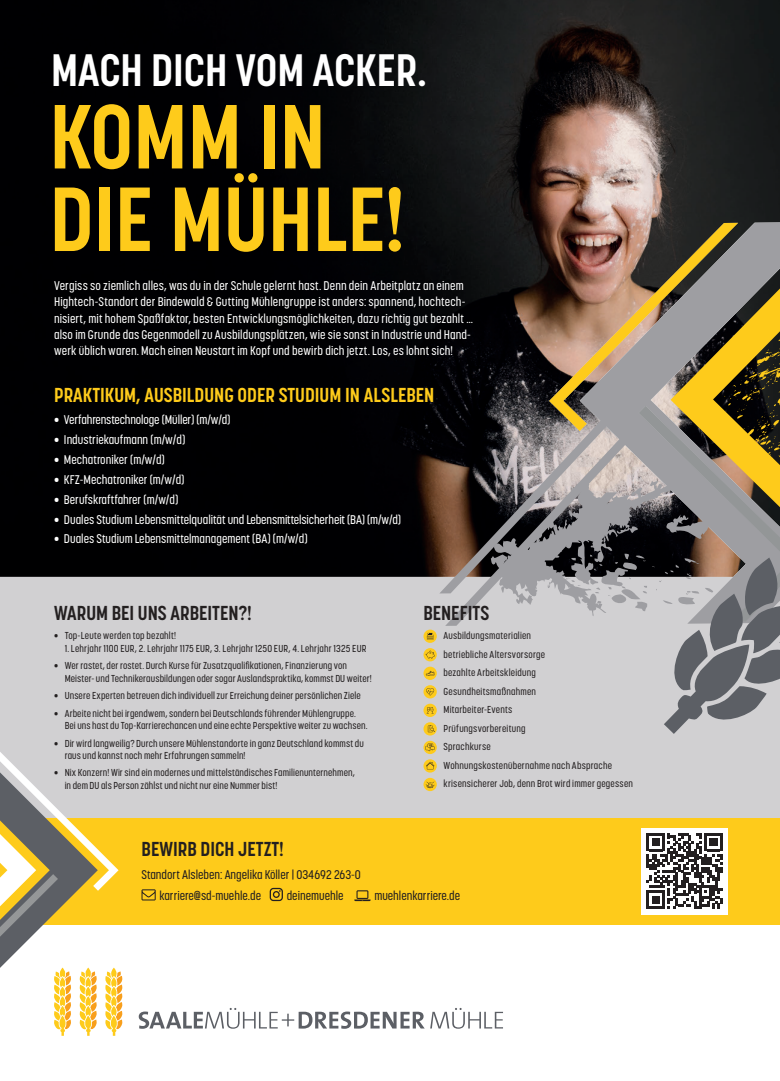
<style>
.page{position:relative;width:780px;height:1081px;background:#fff}
.page>*{position:absolute;margin:0;border:0;box-sizing:border-box;transform-origin:0 0}
.t1{font:700 90px/82.5px "Korolev Condensed";color:#fecb1b}
.t2{font:700 45px "Korolev Condensed";color:#fff}
.t3{font:700 20px "Korolev Condensed";color:#231f20}
.t4{font:700 20px "Korolev Condensed";color:#fecb1b}
.t5{font:500 12.5px/16.2px "Korolev Condensed";letter-spacing:.005em;color:#fff}
.t6{font:500 12.5px/21.2px "Korolev Condensed";color:#231f20}
.t7{font:500 10px/18.5px "Korolev Condensed";letter-spacing:.01em;color:#231f20}
</style>
<div class="page">
<div style="left:0;top:577px;width:780px;height:340px;background:#d1d0d2"></div>
<img style="left:0;top:0;width:780px;height:577px">
<div style="left:0;top:818px;width:780px;height:106px;background:#fecb1b"></div>
<svg style="left:579px;top:222px;width:201px;height:66px;background:#8b8b8e"></svg>
<svg style="left:439px;top:288px;width:110px;height:305px;background:#17110f"></svg>
<svg style="left:445px;top:430px;width:46px;height:196px"></svg>
<svg style="left:738px;top:288px;width:42px;height:39px;background:#957f32"></svg>
<svg style="left:549px;top:223px;width:189px;height:104px;background:#846c55"></svg>
<svg style="left:491px;top:327px;width:289px;height:407px"></svg>
<svg style="left:430px;top:1008px;width:73px;height:20px"></svg>
<svg style="left:139px;top:1008px;width:285px;height:21px"></svg>
<svg style="left:141px;top:889px;width:15px;height:11px"></svg>
<svg style="left:270px;top:888px;width:13px;height:13px"></svg>
<svg style="left:354px;top:890px;width:16px;height:11px"></svg>
<div style="left:641px;top:828px;width:86px;height:86px;background:#fff"></div>
<svg style="left:646px;top:833px;width:76px;height:76px"></svg>
<svg style="left:423px;top:629px;width:14px;height:14px"></svg>
<svg style="left:427px;top:633px;width:6px;height:6px"></svg>
<svg style="left:423px;top:648px;width:14px;height:13px"></svg>
<svg style="left:425px;top:651px;width:9px;height:7px"></svg>
<svg style="left:423px;top:666px;width:14px;height:14px"></svg>
<svg style="left:425px;top:671px;width:9px;height:5px"></svg>
<svg style="left:423px;top:685px;width:14px;height:13px"></svg>
<svg style="left:426px;top:688px;width:8px;height:7px"></svg>
<svg style="left:423px;top:704px;width:14px;height:13px"></svg>
<svg style="left:426px;top:707px;width:7px;height:6px"></svg>
<svg style="left:423px;top:722px;width:14px;height:13px"></svg>
<svg style="left:428px;top:725px;width:7px;height:7px"></svg>
<svg style="left:423px;top:741px;width:14px;height:13px"></svg>
<svg style="left:425px;top:743px;width:9px;height:8px"></svg>
<svg style="left:423px;top:759px;width:14px;height:13px"></svg>
<svg style="left:426px;top:762px;width:8px;height:7px"></svg>
<svg style="left:423px;top:778px;width:14px;height:13px"></svg>
<svg style="left:425px;top:781px;width:9px;height:7px"></svg>
<svg style="left:0;top:752px;width:122px;height:284px"></svg>
<p class="t2" style="left:51px;top:43px;width:377px">MACH DICH VOM ACKER.</p>
<p class="t1" style="left:50px;top:95px;width:357px">KOMM IN<br>DIE MÜHLE!</p>
<p class="t5" style="left:54px;top:277px;width:420px">Vergiss so ziemlich alles, was du in der Schule gelernt hast. Denn dein Arbeitplatz an einem Hightech-Standort der Bindewald &amp; Gutting Mühlengruppe ist anders: spannend, hochtech&shy;nisiert, mit hohem Spaßfaktor, besten Entwicklungsmöglichkeiten, dazu richtig gut bezahlt … also im Grunde das Gegenmodell zu Ausbildungsplätzen, wie sie sonst in Industrie und Hand&shy;werk üblich waren. Mach einen Neustart im Kopf und bewirb dich jetzt. Los, es lohnt sich!</p>
<p class="t4" style="left:54px;top:383px;width:382px">PRAKTIKUM, AUSBILDUNG ODER STUDIUM IN ALSLEBEN</p>
<p class="t5" style="left:54px;top:411px;width:178px">• Verfahrenstechnologe (Müller) (m/w/d)</p>
<p class="t5" style="left:54px;top:431px;width:133px">• Industriekaufmann (m/w/d)</p>
<p class="t5" style="left:54px;top:451px;width:112px">• Mechatroniker (m/w/d)</p>
<p class="t5" style="left:54px;top:471px;width:132px">• KFZ-Mechatroniker (m/w/d)</p>
<p class="t5" style="left:54px;top:491px;width:126px">• Berufskraftfahrer (m/w/d)</p>
<p class="t5" style="left:54px;top:511px;width:348px">• Duales Studium Lebensmittelqualität und Lebensmittelsicherheit (BA) (m/w/d)</p>
<p class="t5" style="left:54px;top:531px;width:255px">• Duales Studium Lebensmittelmanagement (BA) (m/w/d)</p>
<p class="t3" style="left:54px;top:601px;width:199px">WARUM BEI UNS ARBEITEN?!</p>
<p class="t7" style="left:54px;top:626px;width:124px">• Top-Leute werden top bezahlt!</p>
<p class="t7" style="left:65px;top:639px;width:303px">1. Lehrjahr 1100 EUR, 2. Lehrjahr 1175 EUR, 3. Lehrjahr 1250 EUR, 4. Lehrjahr 1325 EUR</p>
<p class="t7" style="left:65px;top:659px;width:308px;line-height:12.5px;text-indent:-11px">• Wer rastet, der rostet. Durch Kurse für Zusatzqualifikationen, Finanzierung von<br>Meister- und Technikerausbildungen oder sogar Auslandspraktika, kommst DU weiter!</p>
<p class="t7" style="left:54px;top:686px;width:308px">• Unsere Experten betreuen dich individuell zur Erreichung deiner persönlichen Ziele</p>
<p class="t7" style="left:65px;top:707px;width:304px;line-height:12.5px;text-indent:-11px">• Arbeite nicht bei irgendwem, sondern bei Deutschlands führender Mühlengruppe.<br>Bei uns hast du Top-Karrierechancen und eine echte Perspektive weiter zu wachsen.</p>
<p class="t7" style="left:65px;top:737px;width:300px;line-height:12.5px;text-indent:-11px">• Dir wird langweilig? Durch unsere Mühlenstandorte in ganz Deutschland kommst du raus und kannst noch mehr Erfahrungen sammeln!</p>
<p class="t7" style="left:65px;top:766px;width:292px;line-height:12.5px;text-indent:-11px">• Nix Konzern! Wir sind ein modernes und mittelständisches Familienunternehmen, in dem DU als Person zählst und nicht nur eine Nummer bist!</p>
<p class="t3" style="left:423px;top:601px;width:67px">BENEFITS</p>
<p class="t7" style="left:443px;top:626px;width:191px">Ausbildungsmaterialien<br>betriebliche Altersvorsorge<br>bezahlte Arbeitskleidung<br>Gesundheitsmaßnahmen<br>Mitarbeiter-Events<br>Prüfungsvorbereitung<br>Sprachkurse<br>Wohnungskostenübernahme nach Absprache krisensicherer Job, denn Brot wird immer gegessen</p>
<p class="t3" style="left:141px;top:837px;width:144px">BEWIRB DICH JETZT!</p>
<p class="t6" style="left:159px;top:863px;width:203px;text-indent:-18px">Standort Alsleben: Angelika Köller | 034692 263-0 karriere@sd-muehle.de</p>
<p class="t6" style="left:287px;top:885px;width:58px">deinemuehle</p>
<p class="t6" style="left:374px;top:885px;width:87px">muehlenkarriere.de</p>
</div>
